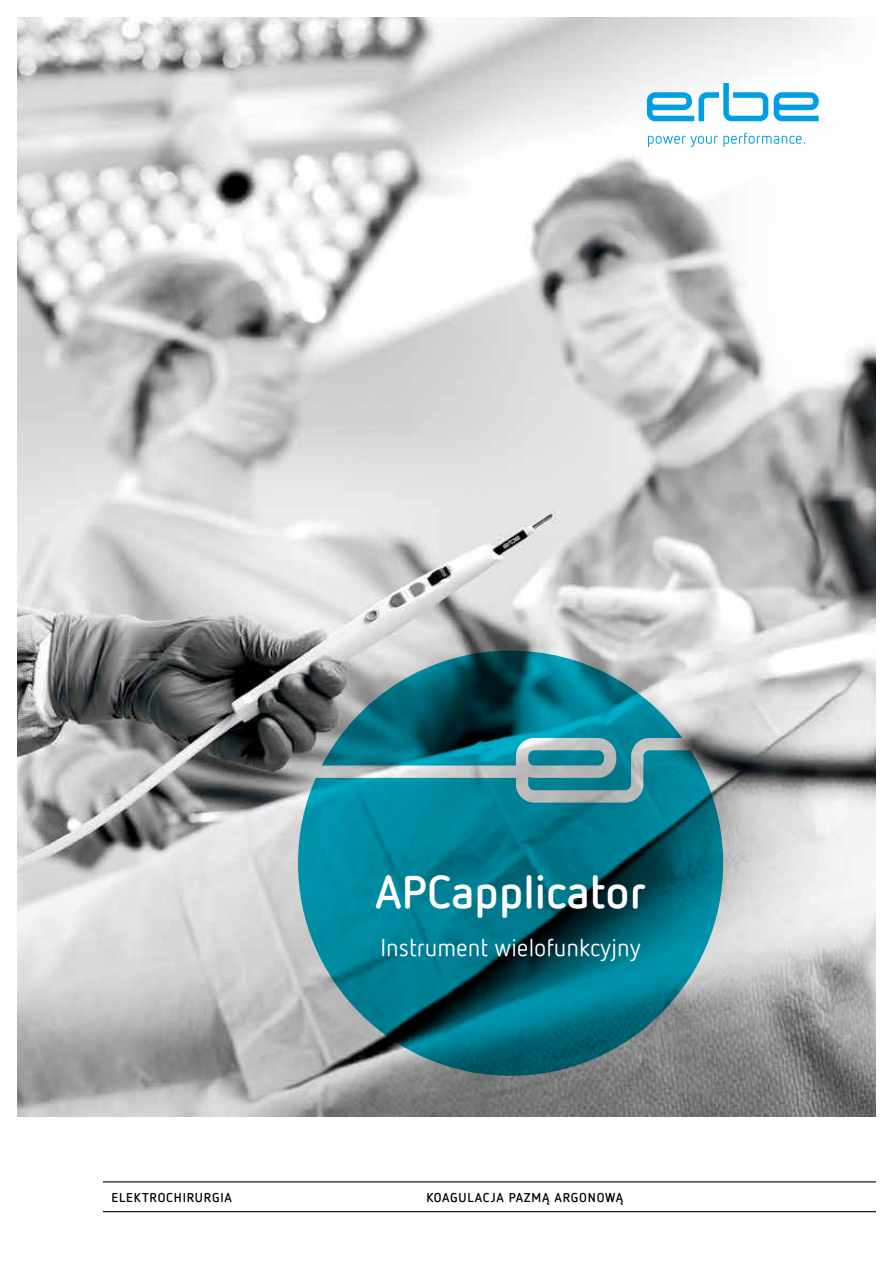
<style>
.page{position:relative;width:893px;height:1263px;background:#fff}
.page>*{position:absolute;margin:0;border:0;box-sizing:border-box;transform-origin:0 0}
.t1{font:700 45.75px "Netto Offc Pro";color:#fff}
.t2{font:24px "Netto Offc Pro";color:#fff}
.t3{font:700 12.75px "Netto Offc Pro";letter-spacing:.06em;color:#000}
</style>
<div class="page">
<img style="left:17px;top:17px;width:859px;height:1100px">
<svg style="left:647px;top:83px;width:121px;height:38px"></svg>
<svg style="left:774px;top:92px;width:45px;height:29px"></svg>
<svg style="left:648px;top:133px;width:157px;height:13px"></svg>
<svg style="left:298px;top:750px;width:425px;height:326px;background:#1d7a89"></svg>
<svg style="left:322px;top:651px;width:360px;height:139px;background:#3e8793"></svg>
<hr style="left:103px;top:1181px;width:315px;height:1px;background:#000">
<hr style="left:418px;top:1181px;width:458px;height:1px;background:#000">
<hr style="left:103px;top:1211px;width:315px;height:1px;background:#000">
<hr style="left:418px;top:1211px;width:458px;height:1px;background:#000">
<h1 class="t1" style="left:375px;top:861px;width:273px">APCapplicator</h1>
<h2 class="t2" style="left:380px;top:932px;width:262px">Instrument wielofunkcyjny</h2>
<p class="t3" style="left:111px;top:1189px;width:122px">ELEKTROCHIRURGIA</p>
<p class="t3" style="left:426px;top:1189px;width:198px">KOAGULACJA PAZMĄ ARGONOWĄ</p>
</div>
